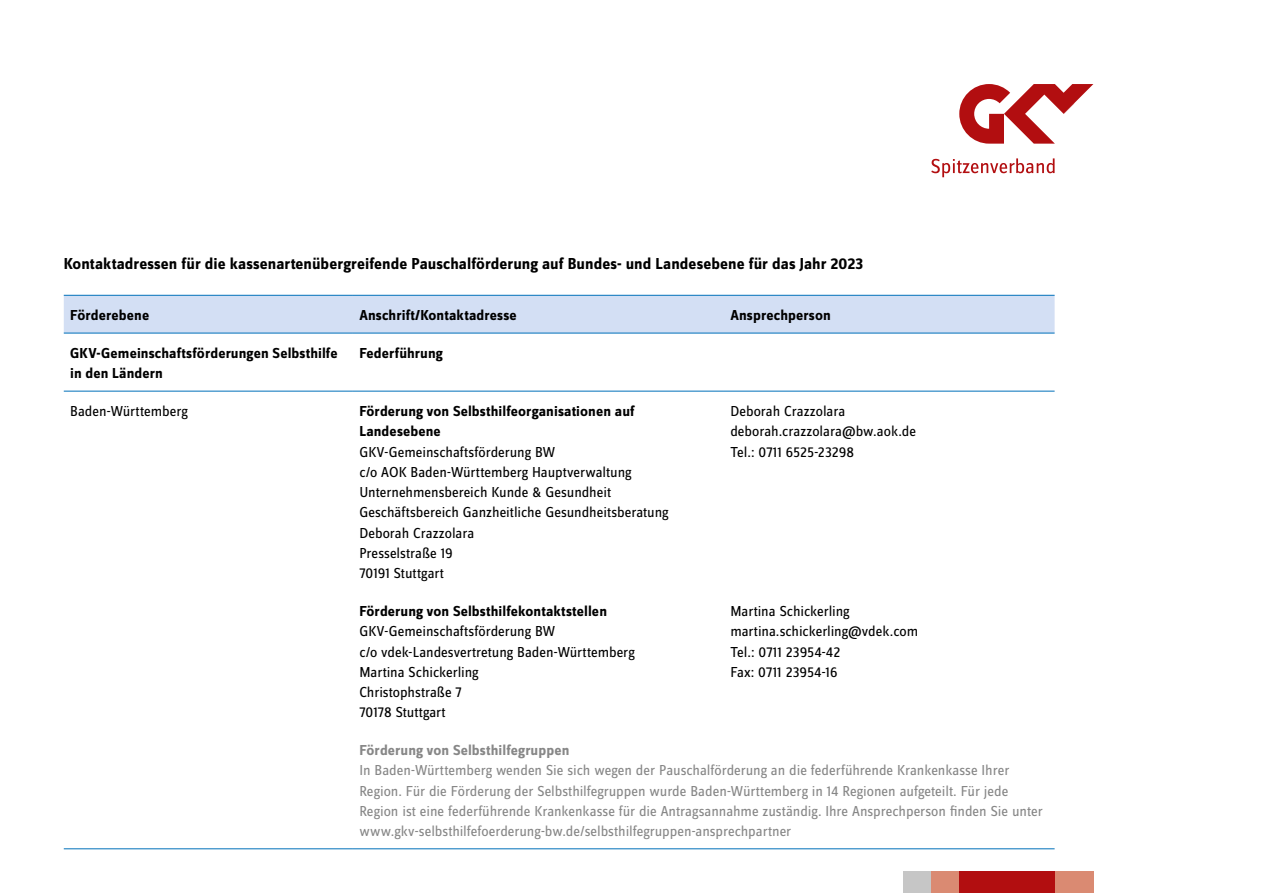
<style>
.page{position:relative;width:1263px;height:893px;background:#fff}
.page>*{position:absolute;margin:0;border:0;box-sizing:border-box;transform-origin:0 0}
._01_Überschrift{font:700 16.5px "Zine Sans Dis";letter-spacing:.005em;color:#000}
.Tabellentext{font:15px/20.2px "Zine Sans Dis";color:#000}
.Tabellentext-2{font:15px/20.2px "Zine Sans Dis";color:#878787}
.Tabellenkopf{font:700 15px/20.2px "Zine Sans Dis";letter-spacing:.005em;color:#000}
.Tabellentext-3{font:700 15px/20.2px "Zine Sans Dis";letter-spacing:.005em;color:#000}
.Tabellentext-4{font:700 15px "Zine Sans Dis";letter-spacing:.005em;color:#878787}
</style>
<div class="page">
<div style="left:903px;top:872px;width:56px;height:21px;background:#c6c6c6"></div>
<div style="left:931px;top:872px;width:162px;height:21px;background:#da8a72"></div>
<div style="left:959px;top:872px;width:96px;height:21px;background:#b20e10"></div>
<div style="left:64px;top:296px;width:990px;height:37px;background:#d3dff4"></div>
<hr style="left:353px;top:391px;width:371px;height:1px;background:#0070ba">
<hr style="left:724px;top:391px;width:330px;height:1px;background:#0070ba">
<hr style="left:64px;top:391px;width:289px;height:1px;background:#0070ba">
<hr style="left:64px;top:295px;width:289px;height:1px;background:#0070ba">
<hr style="left:353px;top:295px;width:371px;height:1px;background:#0070ba">
<hr style="left:724px;top:295px;width:330px;height:1px;background:#0070ba">
<hr style="left:64px;top:333px;width:289px;height:1px;background:#0070ba">
<hr style="left:353px;top:333px;width:371px;height:1px;background:#0070ba">
<hr style="left:724px;top:333px;width:330px;height:1px;background:#0070ba">
<hr style="left:64px;top:848px;width:289px;height:1px;background:#0070ba">
<hr style="left:353px;top:848px;width:371px;height:1px;background:#0070ba">
<hr style="left:724px;top:848px;width:330px;height:1px;background:#0070ba">
<svg style="left:931px;top:84px;width:162px;height:93px"></svg>
<h1 class="_01_Überschrift" style="left:64px;top:255px;width:801px">Kontaktadressen für die kassenartenübergreifende Pauschalförderung auf Bundes- und Landesebene für das Jahr 2023</h1>
<p class="Tabellenkopf" style="left:70px;top:306px;width:81px">Förderebene</p>
<p class="Tabellenkopf" style="left:359px;top:306px;width:159px">Anschrift/Kontaktadresse</p>
<p class="Tabellenkopf" style="left:730px;top:306px;width:102px">Ansprechperson</p>
<p class="Tabellenkopf" style="left:70px;top:344px;width:269px">GKV-Gemeinschaftsförderungen Selbsthilfe in den Ländern</p>
<p class="Tabellenkopf" style="left:359px;top:344px;width:85px">Federführung</p>
<p class="Tabellentext" style="left:70px;top:402px;width:119px">Baden-Württemberg</p>
<p class="Tabellentext-3" style="left:359px;top:402px;width:277px">Förderung von Selbsthilfeorganisationen auf<br>Landesebene</p>
<p class="Tabellentext" style="left:359px;top:442px;width:197px">GKV-Gemeinschaftsförderung BW</p>
<p class="Tabellentext" style="left:359px;top:462px;width:274px">c/o AOK Baden-Württemberg Hauptverwaltung</p>
<p class="Tabellentext" style="left:359px;top:483px;width:253px">Unternehmensbereich Kunde &amp; Gesundheit</p>
<p class="Tabellentext" style="left:359px;top:503px;width:311px">Geschäftsbereich Ganzheitliche Gesundheitsberatung</p>
<p class="Tabellentext" style="left:359px;top:523px;width:117px">Deborah Crazzolara<br>Presselstraße 19</p>
<p class="Tabellentext" style="left:359px;top:564px;width:86px">70191 Stuttgart</p>
<p class="Tabellentext" style="left:730px;top:402px;width:117px">Deborah Crazzolara</p>
<p class="Tabellentext" style="left:730px;top:422px;width:187px">deborah.crazzolara@bw.aok.de</p>
<p class="Tabellentext" style="left:730px;top:442px;width:125px">Tel.: 0711 6525-23298</p>
<p class="Tabellentext-3" style="left:359px;top:602px;width:249px">Förderung von Selbsthilfekontaktstellen</p>
<p class="Tabellentext" style="left:359px;top:622px;width:197px">GKV-Gemeinschaftsförderung BW</p>
<p class="Tabellentext" style="left:359px;top:642px;width:277px">c/o vdek-Landesvertretung Baden-Württemberg</p>
<p class="Tabellentext" style="left:359px;top:662px;width:121px">Martina Schickerling</p>
<p class="Tabellentext" style="left:359px;top:683px;width:104px">Christophstraße 7</p>
<p class="Tabellentext" style="left:359px;top:703px;width:88px">70178 Stuttgart</p>
<p class="Tabellentext" style="left:730px;top:602px;width:121px">Martina Schickerling</p>
<p class="Tabellentext" style="left:730px;top:622px;width:189px">martina.schickerling@vdek.com</p>
<p class="Tabellentext" style="left:730px;top:642px;width:111px">Tel.: 0711 23954-42</p>
<p class="Tabellentext" style="left:730px;top:662px;width:109px">Fax: 0711 23954-16</p>
<p class="Tabellentext-4" style="left:359px;top:742px;width:212px">Förderung von Selbsthilfegruppen</p>
<p class="Tabellentext-2" style="left:359px;top:761px;width:685px">In Baden-Württemberg wenden Sie sich wegen der Pauschalförderung an die federführende Krankenkasse Ihrer Region. Für die Förderung der Selbsthilfegruppen wurde Baden-Württemberg in 14 Regionen aufgeteilt. Für jede -Region ist eine federführende Krankenkasse für die Antragsannahme zuständig. Ihre Ansprechperson finden Sie unter www.gkv-selbsthilfefoerderung-bw.de/selbsthilfegruppen-ansprechpartner</p>
</div>
